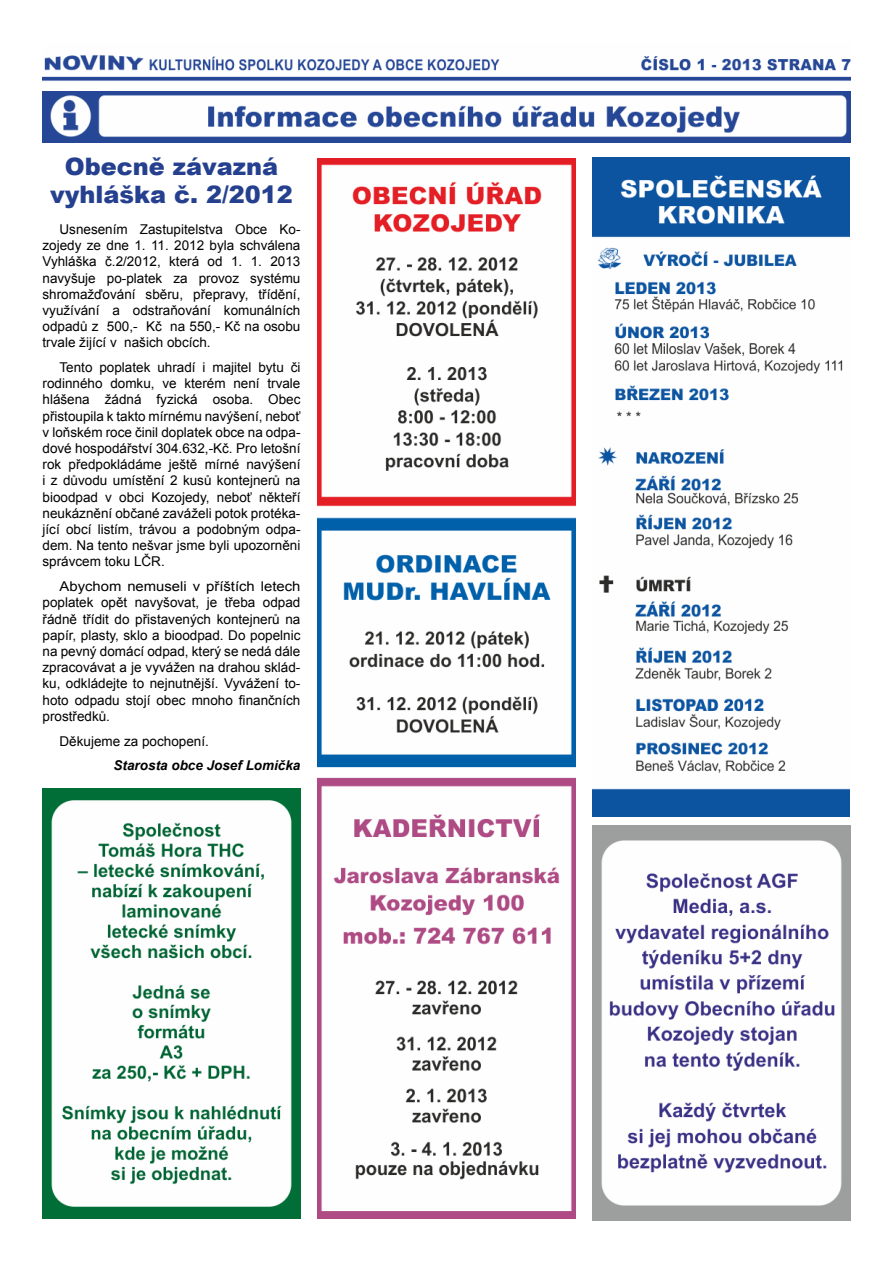
<style>
.page{position:relative;width:893px;height:1263px;background:#fff}
.page>*{position:absolute;margin:0;border:0;box-sizing:border-box;transform-origin:0 0}
.t1{font:900 24px/28.8px "Arial";color:#25408f;text-align:center}
.t2{font:13.5px/16.2px "Arial";color:#000;text-align:justify}
.t3{font:13.5px/16.2px "Arial";color:#000;text-align:justify;scale:1.1 1}
.t4{font:italic 700 13.5px "Arial";color:#000}
</style>
<div class="page">
<img style="left:43px;top:55px;width:807px;height:26px">
<img style="left:43px;top:92px;width:807px;height:50px">
<img style="left:592px;top:157px;width:258px;height:659px">
<img style="left:318px;top:159px;width:257px;height:1060px">
<img style="left:43px;top:789px;width:257px;height:429px">
<img style="left:593px;top:825px;width:257px;height:395px">
<h1 class="t1" style="left:50px;top:151px;width:244px">Obecně závazná vyhláška č. 2/2012</h1>
<p class="t2" style="left:43px;top:221px;width:259px;text-indent:17px">Usnesením Zastupitelstva Obce Ko&shy;zojedy ze dne 1. 11. 2012 byla schválena Vyhláška č.2/2012, která od 1. 1. 2013 navyšuje po-platek za provoz systému shromažďování sběru, přepravy, třídění, využívání a odstraňování komunálních odpadů z 500,- Kč na 550,- Kč na osobu trvale žijící v našich obcích.</p>
<p class="t2" style="left:43px;top:359px;width:259px;text-indent:17px">Tento poplatek uhradí i majitel bytu či rodinného domku, ve kterém není trvale hlášena žádná fyzická osoba. Obec přistoupila k takto mírnému navýšení, neboť v loňském roce činil doplatek obce na odpa&shy;dové hospodářství 304.632,-Kč. Pro letošní rok předpokládáme ještě mírné navýšení i z důvodu umístění 2 kusů kontejnerů na bioodpad v obci Kozojedy, neboť někteří neukáznění občané zaváželi potok protéka&shy;jící obcí listím, trávou a podobným odpa&shy;dem. Na tento nešvar jsme byli upozorněni správcem toku LČR.</p>
<p class="t3" style="left:43px;top:578px;width:236px;text-indent:17px">Abychom nemuseli v příštích letech poplatek opět navyšovat, je třeba odpad řádně třídit do přistavených kontejnerů na papír, plasty, sklo a bioodpad. Do popelnic na pevný domácí odpad, který se nedá dále zpracovávat a je vyvážen na drahou sklád&shy;ku, odkládejte to nejnutnější. Vyvážení to&shy;hoto odpadu stojí obec mnoho finančních prostředků.</p>
<p class="t2" style="left:60px;top:733px;width:151px">Děkujeme za pochopení.</p>
<p class="t4" style="left:114px;top:756px;width:188px">Starosta obce Josef Lomička</p>
</div>
